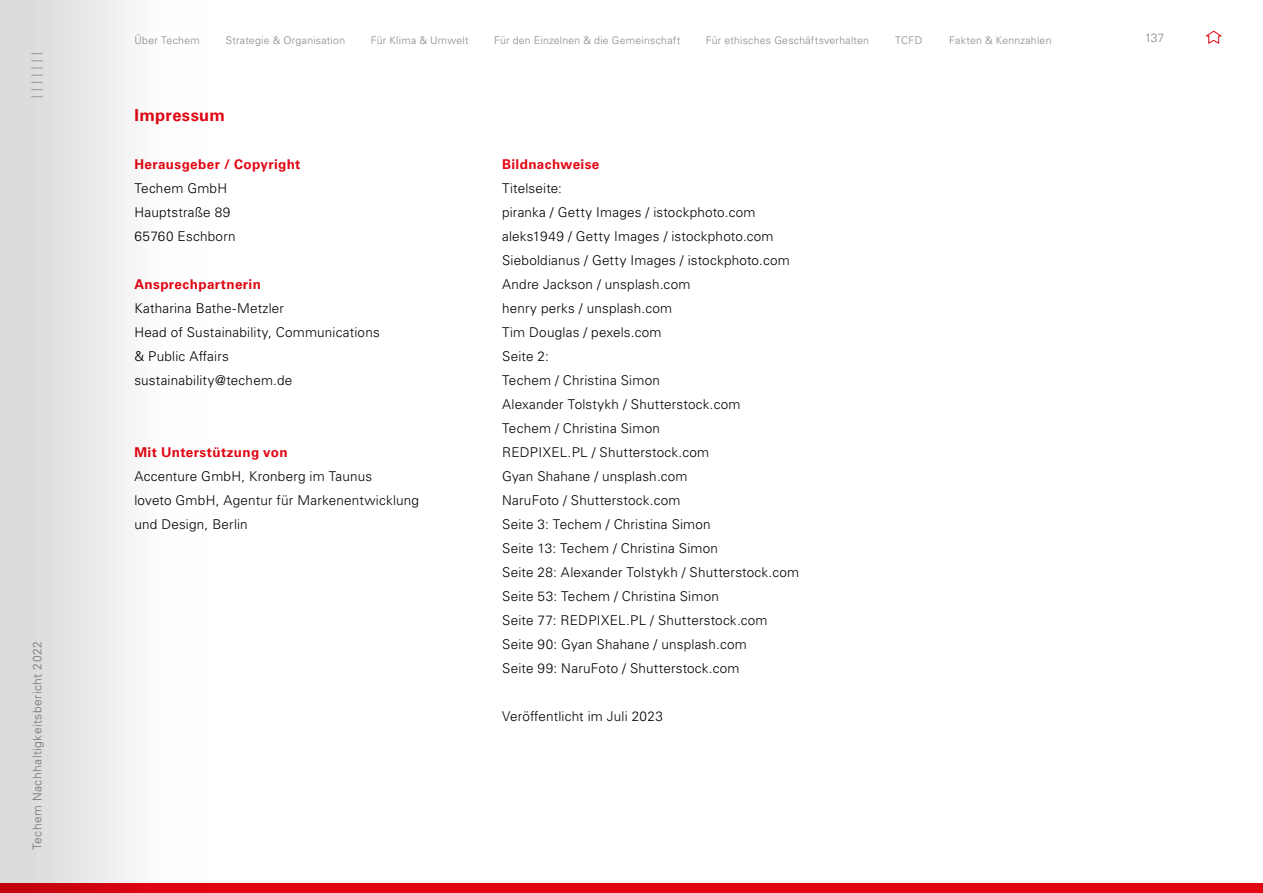
<style>
.page{position:relative;width:1263px;height:893px;background:#fff}
.page>*{position:absolute;margin:0;border:0;box-sizing:border-box;transform-origin:0 0}
.t1{font:700 16.5px "Univers LT Pro 65";letter-spacing:.02em;color:#e20613}
.t2{font:300 13.5px/24px "Univers LT Pro 45";letter-spacing:.015em;color:#000}
.t3{font:700 13.5px "Univers LT Pro 65";letter-spacing:.025em;color:#e20613}
.t4{font:300 12px "Univers LT Pro 45";letter-spacing:.04em;color:#878787}
.t5{font:300 10.5px "Univers LT Pro 45";letter-spacing:.025em;color:#878787}
</style>
<div class="page">
<svg style="left:1206px;top:30px;width:16px;height:14px"></svg>
<div style="left:0;top:883px;width:1263px;height:10px;background:#e20613"></div>
<div style="left:0;top:0;width:209px;height:893px;background:linear-gradient(to right,#d7d6d6,#fff)"></div>
<p class="t4" style="left:29px;top:850px;width:211px;rotate:-90deg">Techem Nachhaltigkeitsbericht 2022</p>
<p class="t5" style="left:134px;top:33px;width:67px">Über Techem</p>
<p class="t5" style="left:226px;top:33px;width:121px">Strategie &amp; Organisation</p>
<p class="t5" style="left:371px;top:33px;width:99px">Für Klima &amp; Umwelt</p>
<p class="t5" style="left:494px;top:33px;width:188px">Für den Einzelnen &amp; die Gemeinschaft</p>
<p class="t5" style="left:706px;top:33px;width:165px">Für ethisches Geschäftsverhalten</p>
<p class="t5" style="left:895px;top:33px;width:29px">TCFD</p>
<p class="t5" style="left:949px;top:33px;width:104px">Fakten &amp; Kennzahlen</p>
<p class="t1" style="left:134px;top:103px;width:92px">Impressum</p>
<p class="t3" style="left:134px;top:154px;width:168px">Herausgeber / Copyright</p>
<p class="t2" style="left:134px;top:175px;width:103px">Techem GmbH<br>Hauptstraße 89<br>65760 Eschborn</p>
<p class="t3" style="left:134px;top:274px;width:128px">Ansprechpartnerin</p>
<p class="t2" style="left:134px;top:295px;width:247px">Katharina Bathe-Metzler<br>Head of Sustainability, Communications &amp; Public Affairs sustainability@techem.de</p>
<p class="t3" style="left:134px;top:442px;width:155px">Mit Unterstützung von</p>
<p class="t2" style="left:134px;top:463px;width:286px">Accenture GmbH, Kronberg im Taunus<br>loveto GmbH, Agentur für Markenentwicklung und Design, Berlin</p>
<p class="t3" style="left:502px;top:154px;width:99px">Bildnachweise</p>
<p class="t2" style="left:502px;top:175px;width:299px">Titelseite:<br>piranka / Getty Images / istockphoto.com aleks1949 / Getty Images / istockphoto.com<br>Sieboldianus / Getty Images / istockphoto.com<br>Andre Jackson / unsplash.com<br>henry perks / unsplash.com<br>Tim Douglas / pexels.com<br>Seite 2:<br>Techem / Christina Simon<br>Alexander Tolstykh / Shutterstock.com<br>Techem / Christina Simon<br>REDPIXEL.PL / Shutterstock.com<br>Gyan Shahane / unsplash.com<br>NaruFoto / Shutterstock.com<br>Seite 3: Techem / Christina Simon<br>Seite 13: Techem / Christina Simon<br>Seite 28: Alexander Tolstykh / Shutterstock.com<br>Seite 53: Techem / Christina Simon<br>Seite 77: REDPIXEL.PL / Shutterstock.com<br>Seite 90: Gyan Shahane / unsplash.com<br>Seite 99: NaruFoto / Shutterstock.com</p>
<p class="t2" style="left:502px;top:703px;width:162px">Veröffentlicht im Juli 2023</p>
<p class="t4" style="left:1145px;top:30px;width:21px">137</p>
</div>
